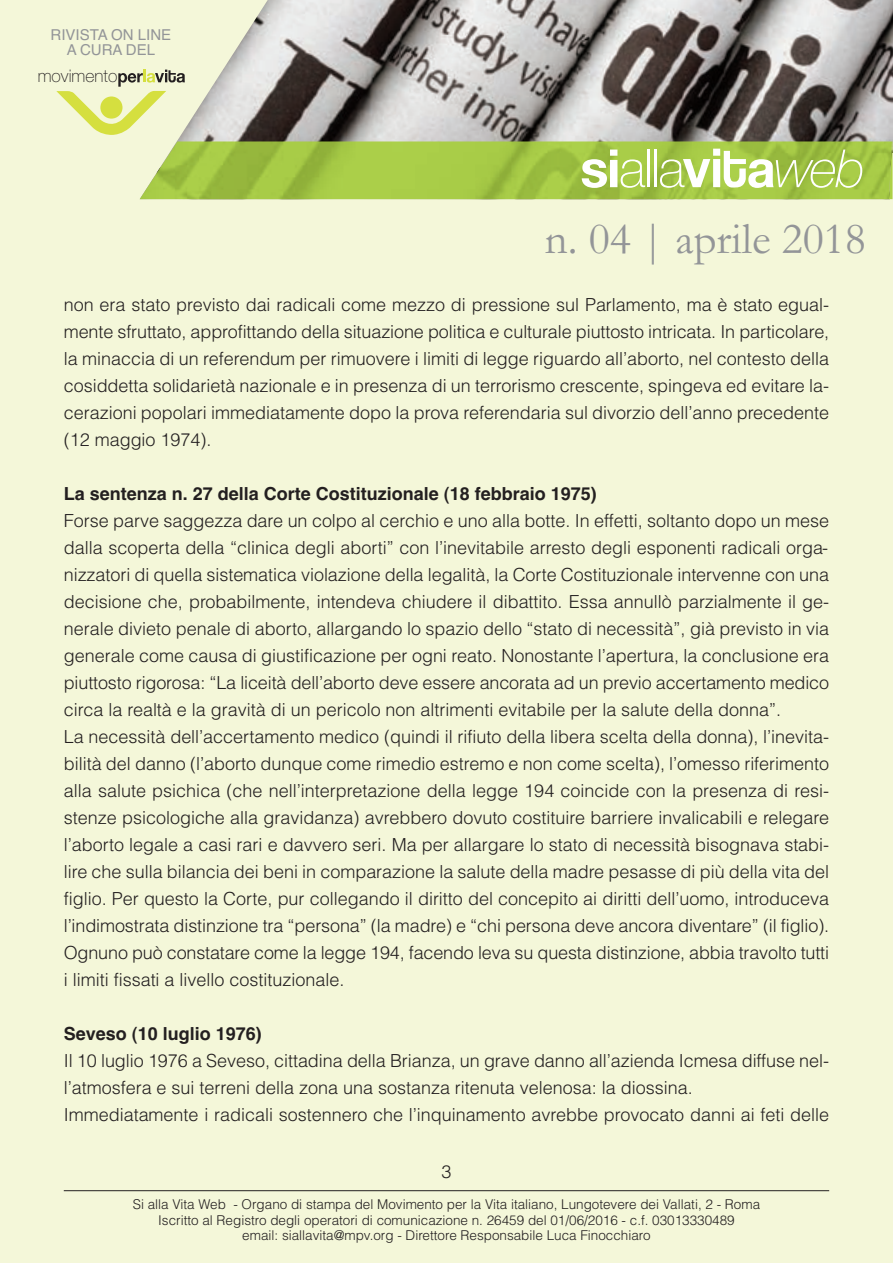
<style>
.page{position:relative;width:893px;height:1263px;background:#f4f7d9}
.page>*{position:absolute;margin:0;border:0;box-sizing:border-box;transform-origin:0 0}
.t1{font:100 52.65px "Helvetica Neue";color:#fff}
.t2{font:italic 100 52.65px "Helvetica Neue";color:#fff}
.t3{font:44.85px "Garamond";color:#939598}
.t4{font:300 18px/27px "Helvetica";color:#231f20}
.t5{font:100 17.4px "Helvetica Neue";color:#231f20}
.t6{font:15px/15px "Helvetica";color:#939598;text-align:center}
.t7{font:300 13.5px/15.8px "Helvetica";color:#231f20;text-align:center}
.s1{font-weight:700}
</style>
<div class="page">
<img style="left:143px;top:0;width:750px;height:199px">
<img style="left:140px;top:141px;width:752px;height:58px">
<svg style="left:683px;top:149px;width:91px;height:39px;background:#cde197"></svg>
<hr style="left:64px;top:1190px;width:765px;height:1px;background:#231f20">
<svg style="left:56px;top:70px;width:129px;height:65px"></svg>
<p class="t6" style="left:51px;top:27px;width:122px">RIVISTA ON LINE<br>A CURA DEL</p>
<p class="t5" style="left:38px;top:70px;width:81px">movimento</p>
<p class="t1" style="left:580px;top:150px;width:106px"><span class="s1">si</span>alla</p>
<p class="t2" style="left:774px;top:150px;width:92px">web</p>
<p class="t3" style="left:545px;top:211px;width:323px">n. 04 | aprile 2018</p>
<p class="t4" style="left:64px;top:291px;width:767px;text-align:justify">non era stato previsto dai radicali come mezzo di pressione sul Parlamento, ma è stato egual&shy;mente sfruttato, approfittando della situazione politica e culturale piuttosto intricata. In particolare, la minaccia di un referendum per rimuovere i limiti di legge riguardo all’aborto, nel contesto della cosiddetta solidarietà nazionale e in presenza di un terrorismo crescente, spingeva ed evitare la&shy;cerazioni popolari immediatamente dopo la prova referendaria sul divorzio dell’anno precedente (12 maggio 1974).</p>
<p class="t4" style="left:64px;top:480px;width:767px"><span class="s1">La sentenza n. 27 della Corte Costituzionale (18 febbraio 1975)<br></span>Forse parve saggezza dare un colpo al cerchio e uno alla botte. In effetti, soltanto dopo un mese dalla scoperta della “clinica degli aborti” con l’inevitabile arresto degli esponenti radicali orga&shy;nizzatori di quella sistematica violazione della legalità, la Corte Costituzionale intervenne con una decisione che, probabilmente, intendeva chiudere il dibattito. Essa annullò parzialmente il ge&shy;nerale divieto penale di aborto, allargando lo spazio dello “stato di necessità”, già previsto in via generale come causa di giustificazione per ogni reato. Nonostante l’apertura, la conclusione era piuttosto rigorosa: “La liceità dell’aborto deve essere ancorata ad un previo accertamento medico circa la realtà e la gravità di un pericolo non altrimenti evitabile per la salute della donna”.<br>La necessità dell’accertamento medico (quindi il rifiuto della libera scelta della donna), l’inevita&shy;bilità del danno (l’aborto dunque come rimedio estremo e non come scelta), l’omesso riferimento alla salute psichica (che nell’interpretazione della legge 194 coincide con la presenza di resi&shy;stenze psicologiche alla gravidanza) avrebbero dovuto costituire barriere invalicabili e relegare l’aborto legale a casi rari e davvero seri. Ma per allargare lo stato di necessità bisognava stabi&shy;lire che sulla bilancia dei beni in comparazione la salute della madre pesasse di più della vita del figlio. Per questo la Corte, pur collegando il diritto del concepito ai diritti dell’uomo, introduceva l’indimostrata distinzione tra “persona” (la madre) e “chi persona deve ancora diventare” (il figlio).<br>Ognuno può constatare come la legge 194, facendo leva su questa distinzione, abbia travolto tutti i limiti fissati a livello costituzionale.</p>
<p class="t4" style="left:64px;top:1021px;width:767px"><span class="s1">Seveso (10 luglio 1976)<br></span>Il 10 luglio 1976 a Seveso, cittadina della Brianza, un grave danno all’azienda Icmesa diffuse nel&shy;l’atmosfera e sui terreni della zona una sostanza ritenuta velenosa: la diossina.<br>Immediatamente i radicali sostennero che l’inquinamento avrebbe provocato danni ai feti delle</p>
<p class="t4" style="left:441px;top:1158px;width:12px">3</p>
<p class="t7" style="left:133px;top:1196px;width:629px">Si alla Vita Web - Organo di stampa del Movimento per la Vita italiano, Lungotevere dei Vallati, 2 - Roma<br>Iscritto al Registro degli operatori di comunicazione n. 26459 del 01/06/2016 - c.f. 03013330489<br>email: siallavita@mpv.org - Direttore Responsabile Luca Finocchiaro</p>
</div>
